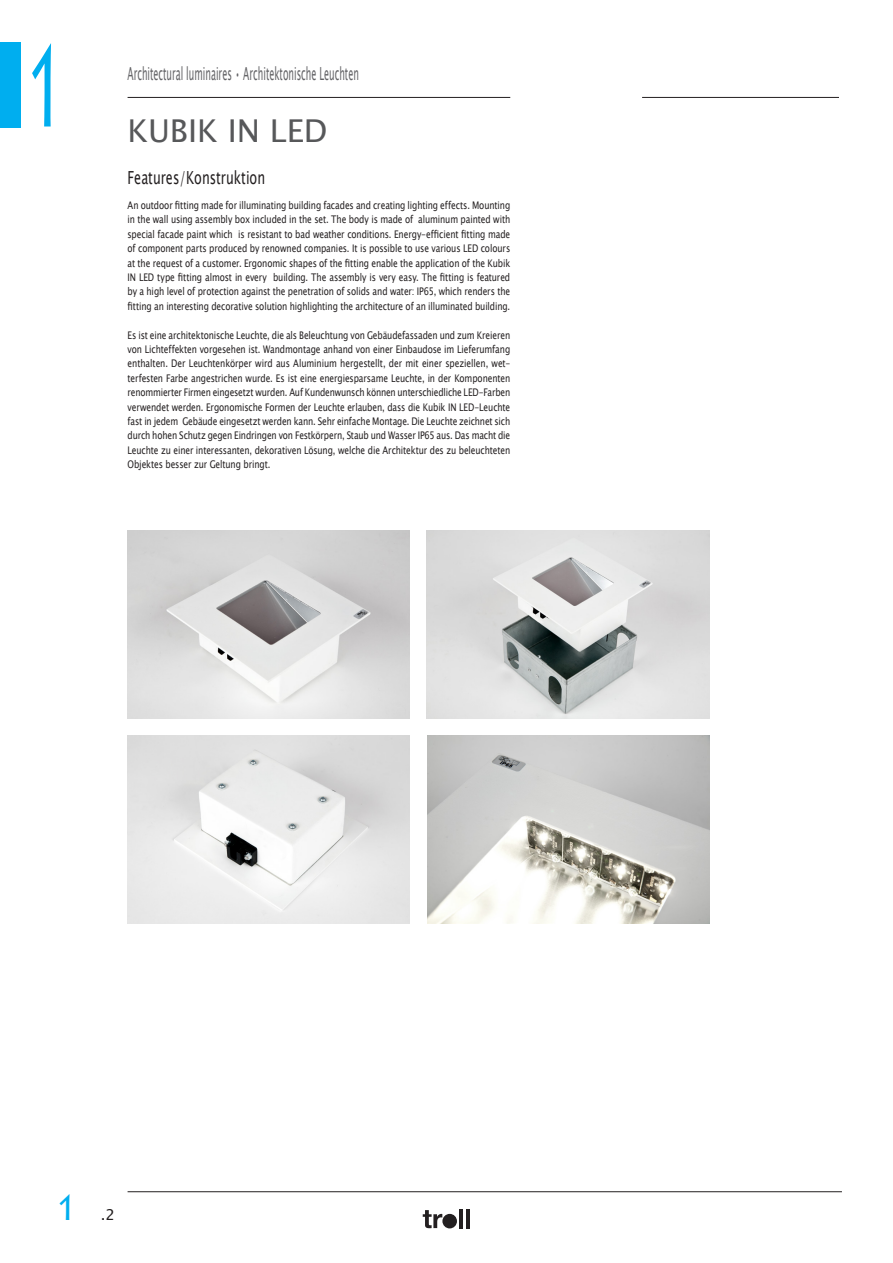
<style>
.page{position:relative;width:893px;height:1263px;background:#fff}
.page>*{position:absolute;margin:0;border:0;box-sizing:border-box;transform-origin:0 0}
.t1{font:115.5px "Lithos Pro";color:#00aeef;scale:.6 1}
.t2{font:36px "Lithos Pro";color:#00aeef}
.t3{font:31.5px "Lucida Sans Unicode";color:#57585a}
.t4{font:18px "Lucida Sans Unicode";color:#636366;scale:.5 1}
.t5{font:18px "Lucida Sans Unicode";color:#231f20;scale:.7 1}
.t6{font:15px "Lucida Sans Unicode";color:#231f20}
._7pt_strona_3_4{font:10.5px/14.4px "Lucida Sans Unicode";letter-spacing:-.015em;color:#231f20;text-align:justify;scale:.8 1}
</style>
<div class="page">
<svg style="left:423px;top:1210px;width:19px;height:18px"></svg>
<hr style="left:460px;top:1209px;width:3px;height:19px;background:#231f20">
<hr style="left:466px;top:1209px;width:4px;height:19px;background:#231f20">
<div style="left:442px;top:1214px;width:15px;height:14px;background:#231f20;border-radius:50%"></div>
<hr style="left:128px;top:97px;width:382px;height:1px;background:#231f20">
<hr style="left:642px;top:97px;width:197px;height:1px;background:#231f20">
<hr style="left:128px;top:1191px;width:714px;height:1px;background:#231f20">
<div style="left:0;top:43px;width:21px;height:85px;background:#00aeef"></div>
<img style="left:427px;top:735px;width:282px;height:188px">
<img style="left:128px;top:530px;width:282px;height:188px">
<img style="left:128px;top:736px;width:282px;height:188px">
<img style="left:427px;top:530px;width:282px;height:188px">
<h1 class="t1" style="left:21px;top:20px;width:83px">1</h1>
<h3 class="t4" style="left:128px;top:59px;width:464px">Architectural luminaires • Architektonische Leuchten</h3>
<p class="t3" style="left:128px;top:106px;width:201px">KUBIK IN LED</p>
<p class="t5" style="left:128px;top:164px;width:198px">Features/Konstruktion</p>
<p class="_7pt_strona_3_4" style="left:128px;top:198px;width:480px">An outdoor fitting made for illuminating building facades and creating lighting effects. Mounting in the wall using assembly box included in the set. The body is made of aluminum painted with special facade paint which is resistant to bad weather conditions. Energy-efficient fitting made of component parts produced by renowned companies. It is possible to use various LED colours at the request of a customer. Ergonomic shapes of the fitting enable the application of the Kubik IN LED type fitting almost in every building. The assembly is very easy. The fitting is featured by a high level of protection against the penetration of solids and water: IP65, which renders the fitting an interesting decorative solution highlighting the architecture of an illuminated building.</p>
<p class="_7pt_strona_3_4" style="left:128px;top:328px;width:480px">Es ist eine architektonische Leuchte, die als Beleuchtung von Gebäudefassaden und zum Kreieren</p>
<p class="_7pt_strona_3_4" style="left:128px;top:342px;width:480px">von Lichteffekten vorgesehen ist. Wandmontage anhand von einer Einbaudose im Lieferumfang enthalten. Der Leuchtenkörper wird aus Aluminium hergestellt, der mit einer speziellen, wet&shy;terfesten Farbe angestrichen wurde. Es ist eine energiesparsame Leuchte, in der Komponenten renommierter Firmen eingesetzt wurden. Auf Kundenwunsch können unterschiedliche LED-Farben verwendet werden. Ergonomische Formen der Leuchte erlauben, dass die Kubik IN LED-Leuchte fast in jedem Gebäude eingesetzt werden kann. Sehr einfache Montage. Die Leuchte zeichnet sich durch hohen Schutz gegen Eindringen von Festkörpern, Staub und Wasser IP65 aus. Das macht die Leuchte zu einer interessanten, dekorativen Lösung, welche die Architektur des zu beleuchteten Objektes besser zur Geltung bringt.</p>
<h2 class="t2" style="left:54px;top:1187px;width:27px">1</h2>
<p class="t6" style="left:101px;top:1203px;width:16px">.2</p>
</div>
